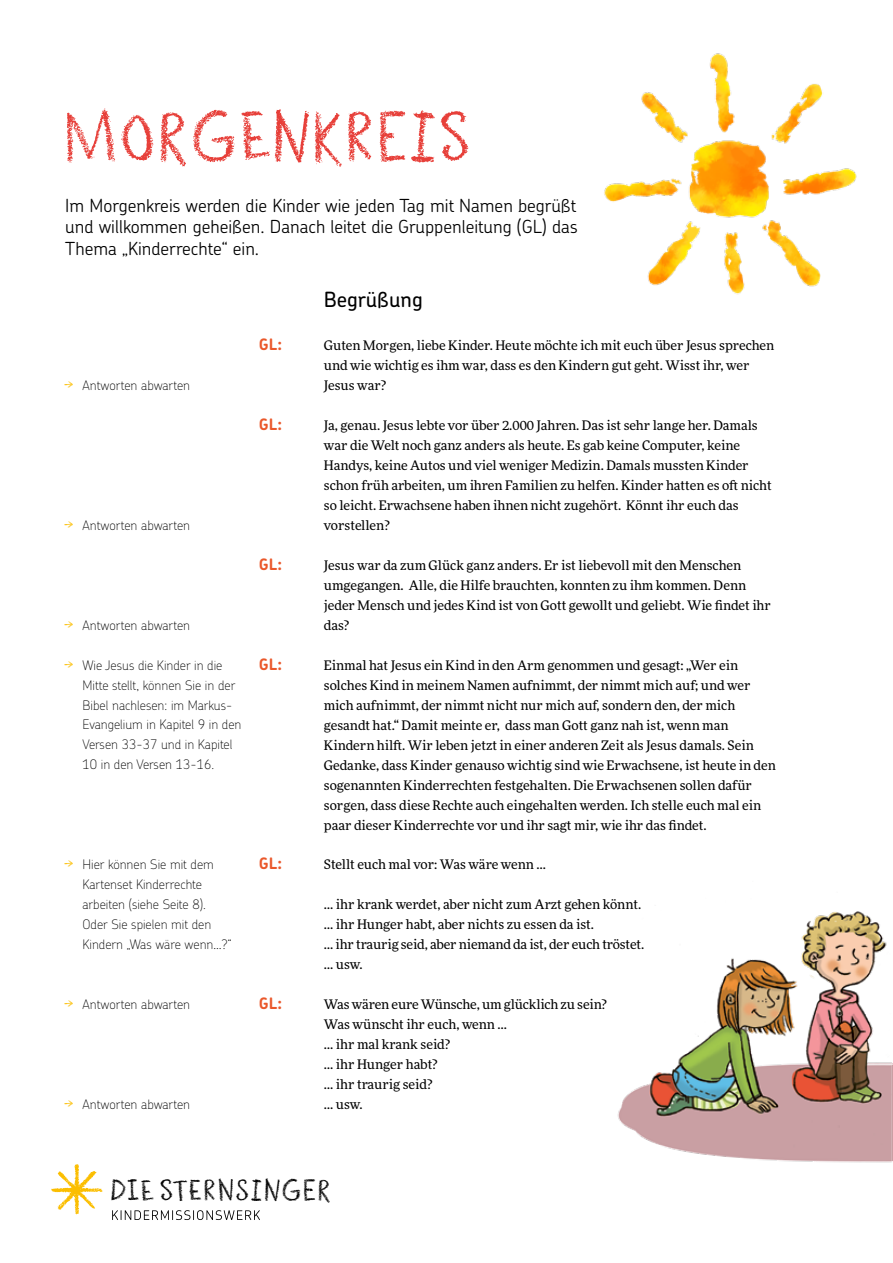
<style>
.page{position:relative;width:893px;height:1263px;background:#fff}
.page>*{position:absolute;margin:0;border:0;box-sizing:border-box;transform-origin:0 0}
.t1{font:61.5px "Sternsinger";color:#e73f39}
.t2{font:26.25px "Sternsinger";letter-spacing:.025em;color:#000}
.t3{font:500 21px "Chevin Pro";color:#000}
.t4{font:300 18px/21.6px "Chevin Pro";color:#000;text-align:justify}
.t5{font:700 15.75px "Chevin Std";letter-spacing:.01em;color:#ea582b}
.t6{font:13.2px/20px "More Pro";color:#000}
.t7{font:100 13.2px/20px "Chevin Std";color:#000}
.s1{font-family:"Sternsinger";font-weight:400;color:#fbbe00}
</style>
<div class="page">
<svg style="left:112px;top:1210px;width:148px;height:10px"></svg>
<svg style="left:51px;top:1164px;width:52px;height:50px"></svg>
<img style="left:892px;top:1063px;width:1px;height:99px">
<img style="left:617px;top:911px;width:275px;height:252px">
<img style="left:604px;top:53px;width:253px;height:241px">
<h1 class="t1" style="left:64px;top:94px;width:409px">MORGENKREIS</h1>
<h3 class="t4" style="left:65px;top:194px;width:514px">Im Morgenkreis werden die Kinder wie jeden Tag mit Namen begrüßt und willkommen geheißen. Danach leitet die Gruppenleitung (GL) das Thema „Kinderrechte“ ein.</h3>
<p class="t7" style="left:64px;top:374px;width:128px"><span class="s1">→</span> Antworten abwarten</p>
<p class="t5" style="left:259px;top:334px;width:25px">GL:</p>
<p class="t5" style="left:259px;top:414px;width:25px">GL:</p>
<p class="t7" style="left:64px;top:514px;width:128px"><span class="s1">→</span> Antworten abwarten</p>
<p class="t5" style="left:259px;top:553px;width:25px">GL:</p>
<p class="t7" style="left:64px;top:614px;width:128px"><span class="s1">→</span> Antworten abwarten</p>
<p class="t7" style="left:83px;top:654px;width:160px;text-indent:-19px"><span class="s1">→</span> Wie Jesus die Kinder in die<br>Mitte stellt, können Sie in der<br>Bibel nachlesen: im Markus-<br>Evangelium in Kapitel 9 in den<br>Versen 33-37 und in Kapitel<br>10 in den Versen 13-16.</p>
<p class="t5" style="left:259px;top:653px;width:25px">GL:</p>
<p class="t7" style="left:83px;top:854px;width:151px;text-indent:-19px"><span class="s1">→</span> Hier können Sie mit dem<br>Kartenset Kinderrechte arbeiten (siehe Seite 8).<br>Oder Sie spielen mit den<br>Kindern „Was wäre wenn…?“</p>
<p class="t7" style="left:64px;top:994px;width:128px"><span class="s1">→</span> Antworten abwarten</p>
<p class="t5" style="left:259px;top:853px;width:25px">GL:</p>
<p class="t5" style="left:259px;top:993px;width:25px">GL:</p>
<p class="t7" style="left:64px;top:1094px;width:128px"><span class="s1">→</span> Antworten abwarten</p>
<h3 class="t3" style="left:324px;top:285px;width:101px">Begrüßung</h3>
<p class="t6" style="left:324px;top:334px;width:452px">Guten Morgen, liebe Kinder. Heute möchte ich mit euch über Jesus sprechen und wie wichtig es ihm war, dass es den Kindern gut geht. Wisst ihr, wer<br>Jesus war?</p>
<p class="t6" style="left:324px;top:414px;width:449px">Ja, genau. Jesus lebte vor über 2.000 Jahren. Das ist sehr lange her. Damals war die Welt noch ganz anders als heute. Es gab keine Computer, keine Handys, keine Autos und viel weniger Medizin. Damals mussten Kinder schon früh arbeiten, um ihren Familien zu helfen. Kinder hatten es oft nicht so leicht. Erwachsene haben ihnen nicht zugehört. Könnt ihr euch das vorstellen?</p>
<p class="t6" style="left:324px;top:554px;width:449px">Jesus war da zum Glück ganz anders. Er ist liebevoll mit den Menschen umgegangen. Alle, die Hilfe brauchten, konnten zu ihm kommen. Denn jeder Mensch und jedes Kind ist von Gott gewollt und geliebt. Wie findet ihr das?</p>
<p class="t6" style="left:324px;top:654px;width:453px">Einmal hat Jesus ein Kind in den Arm genommen und gesagt: „Wer ein solches Kind in meinem Namen aufnimmt, der nimmt mich auf; und wer mich aufnimmt, der nimmt nicht nur mich auf, sondern den, der mich gesandt hat.“ Damit meinte er, dass man Gott ganz nah ist, wenn man Kindern hilft. Wir leben jetzt in einer anderen Zeit als Jesus damals. Sein Gedanke, dass Kinder genauso wichtig sind wie Erwachsene, ist heute in den sogenannten Kinderrechten festgehalten. Die Erwachsenen sollen dafür sorgen, dass diese Rechte auch eingehalten werden. Ich stelle euch mal ein paar dieser Kinderrechte vor und ihr sagt mir, wie ihr das findet.</p>
<p class="t6" style="left:324px;top:854px;width:224px">Stellt euch mal vor: Was wäre wenn …</p>
<p class="t6" style="left:324px;top:894px;width:322px">… ihr krank werdet, aber nicht zum Arzt gehen könnt. … ihr Hunger habt, aber nichts zu essen da ist.<br>… ihr traurig seid, aber niemand da ist, der euch tröstet. … usw.</p>
<p class="t6" style="left:324px;top:994px;width:285px">Was wären eure Wünsche, um glücklich zu sein?<br>Was wünscht ihr euch, wenn …<br>… ihr mal krank seid?<br>… ihr Hunger habt?<br>… ihr traurig seid?<br>… usw.</p>
<h2 class="t2" style="left:110px;top:1172px;width:223px">DI E STErNSINGeR</h2>
</div>
